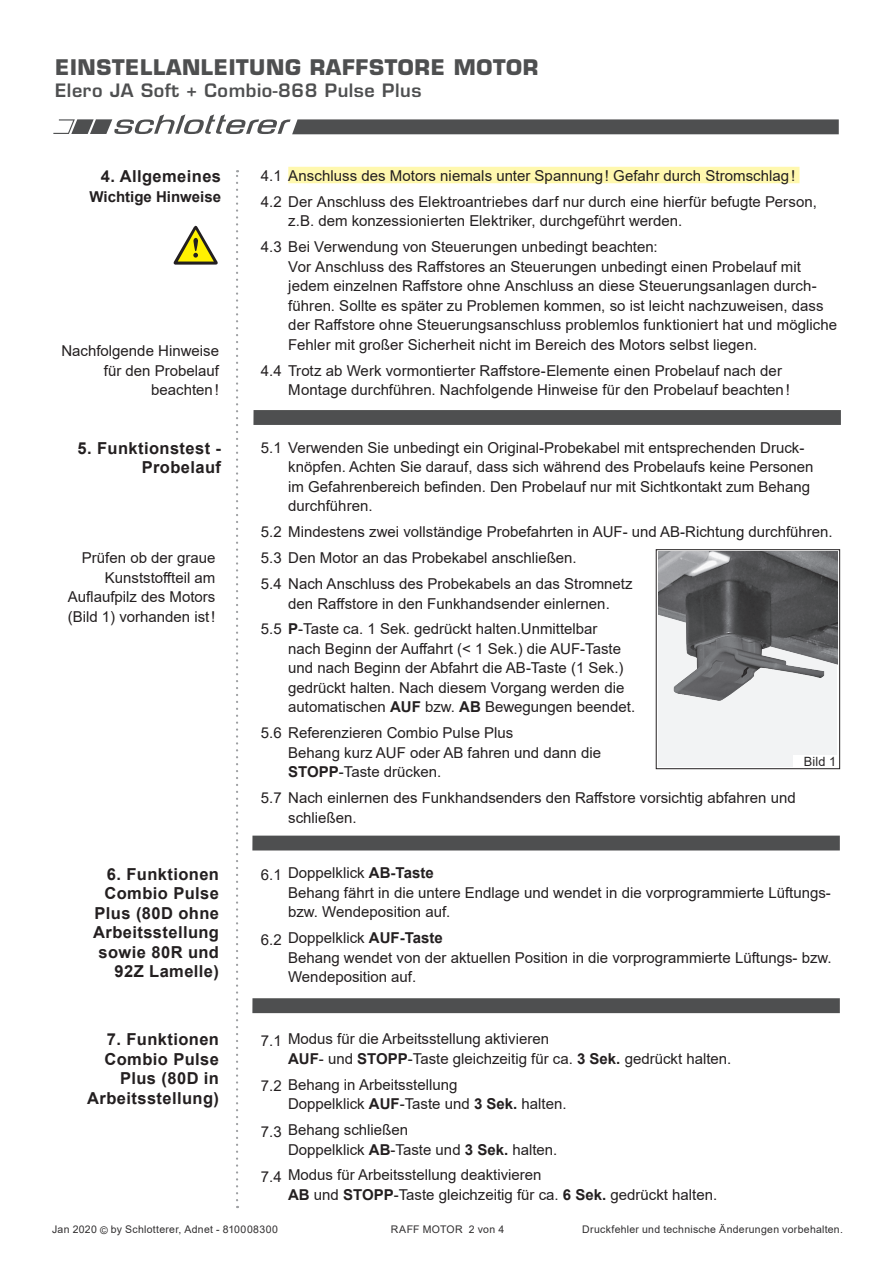
<style>
.page{position:relative;width:893px;height:1263px;background:#fff}
.page>*{position:absolute;margin:0;border:0;box-sizing:border-box;transform-origin:0 0}
.t1{font:700 21px "Eurostile LT Std";letter-spacing:.03em;color:#4e4f50}
.t2{font:600 18px "Eurostile LT Std";letter-spacing:.03em;color:#4e4f50}
.t3{font:700 16.5px/19.5px "Arial";letter-spacing:.025em;color:#231f20;text-align:right}
.t4{font:15px/19.5px "Arial";color:#231f20}
.t5{font:700 15px "Arial";color:#231f20}
.t6{font:12.75px "Arial";color:#282526}
.t7{font:10.5px "Arial";letter-spacing:.025em;color:#312f30}
.s1{font-weight:700}
</style>
<div class="page">
<svg style="left:236px;top:170px;width:2px;height:1030px"></svg>
<svg style="left:53px;top:114px;width:786px;height:20px"></svg>
<div style="left:288px;top:167px;width:511px;height:16px;background:#fff8ae"></div>
<div style="left:253px;top:410px;width:588px;height:15px;background:#4e4f50"></div>
<div style="left:656px;top:549px;width:184px;height:220px;border:1px solid #231f20"></div>
<img style="left:659px;top:552px;width:178px;height:215px">
<div style="left:793px;top:755px;width:46px;height:12px;background:#fff"></div>
<svg style="left:173px;top:225px;width:45px;height:40px"></svg>
<div style="left:252px;top:836px;width:588px;height:14px;background:#4e4f50"></div>
<div style="left:252px;top:998px;width:588px;height:15px;background:#4e4f50"></div>
<h1 class="t1" style="left:55px;top:54px;width:485px">EINSTELLANLEITUNG RAFFSTORE MOTOR</h1>
<p class="t2" style="left:55px;top:79px;width:368px">Elero JA Soft + Combio-868 Pulse Plus</p>
<p class="t3" style="left:101px;top:167px;width:122px">4. Allgemeines</p>
<p class="t4" style="left:261px;top:163px;width:557px;line-height:25.8px">4.1 Anschluss des Motors niemals unter Spannung! Gefahr durch Stromschlag!<br>4.2 Der Anschluss des Elektroantriebes darf nur durch eine hierfür befugte Person,</p>
<p class="t4" style="left:261px;top:208px;width:423px;line-height:25.8px;text-indent:27px">z.B. dem konzessionierten Elektriker, durchgeführt werden.<br>4.3 Bei Verwendung von Steuerungen unbedingt beachten:</p>
<p class="t4" style="left:288px;top:257px;width:550px">Vor Anschluss des Raffstores an Steuerungen unbedingt einen Probelauf mit jedem einzelnen Raffstore ohne Anschluss an diese Steuerungsanlagen durch&shy;führen. Sollte es später zu Problemen kommen, so ist leicht nachzuweisen, dass der Raffstore ohne Steuerungsanschluss problemlos funktioniert hat und mögliche Fehler mit großer Sicherheit nicht im Bereich des Motors selbst liegen.</p>
<p class="t4" style="left:288px;top:361px;width:503px;text-indent:-27px">4.4 Trotz ab Werk vormontierter Raffstore-Elemente einen Probelauf nach der<br>Montage durchführen. Nachfolgende Hinweise für den Probelauf beachten!</p>
<p class="t5" style="left:90px;top:186px;width:133px">Wichtige Hinweise</p>
<p class="t4" style="left:61px;top:341px;width:159px;text-align:right">Nachfolgende Hinweise für den Probelauf beachten!</p>
<p class="t3" style="left:77px;top:439px;width:145px">5. Funktionstest -<br>Probelauf</p>
<p class="t4" style="left:68px;top:548px;width:149px;text-align:right">Prüfen ob der graue<br>Kunststoffteil am<br>Auflaufpilz des Motors (Bild 1) vorhanden ist!</p>
<p class="t4" style="left:288px;top:438px;width:527px;text-indent:-27px">5.1 Verwenden Sie unbedingt ein Original-Probekabel mit entsprechenden Druck&shy;knöpfen. Achten Sie darauf, dass sich während des Probelaufs keine Personen im Gefahrenbereich befinden. Den Probelauf nur mit Sichtkontakt zum Behang durchführen.</p>
<p class="t4" style="left:261px;top:519px;width:573px;line-height:25.8px">5.2 Mindestens zwei vollständige Probefahrten in AUF- und AB-Richtung durchführen.<br>5.3 Den Motor an das Probekabel anschließen.<br>5.4 Nach Anschluss des Probekabels an das Stromnetz</p>
<p class="t4" style="left:261px;top:590px;width:350px;line-height:25.8px;text-indent:27px">den Raffstore in den Funkhandsender einlernen.<br>5.5 <span class="s1">P</span>-Taste ca. 1 Sek. gedrückt halten.Unmittelbar</p>
<p class="t4" style="left:288px;top:639px;width:348px">nach Beginn der Auffahrt (&lt; 1 Sek.) die AUF-Taste und nach Beginn der Abfahrt die AB-Taste (1 Sek.) gedrückt halten. Nach diesem Vorgang werden die automatischen <span class="s1">AUF</span> bzw. <span class="s1">AB</span> Bewegungen beendet.</p>
<p class="t4" style="left:288px;top:723px;width:314px;text-indent:-27px">5.6 Referenzieren Combio Pulse Plus<br>Behang kurz AUF oder AB fahren und dann die<br><span class="s1">STOPP</span>-Taste drücken.</p>
<p class="t4" style="left:288px;top:788px;width:509px;text-indent:-27px">5.7 Nach einlernen des Funkhandsenders den Raffstore vorsichtig abfahren und schließen.</p>
<p class="t6" style="left:804px;top:753px;width:34px">Bild 1</p>
<p class="t3" style="left:93px;top:864px;width:127px">6. Funktionen<br>Combio Pulse<br>Plus (80D ohne<br>Arbeitsstellung sowie 80R und<br>92Z Lamelle)</p>
<p class="t4" style="left:288px;top:863px;width:544px">Doppelklick <span class="s1">AB-Taste<br></span>Behang fährt in die untere Endlage und wendet in die vorprogrammierte Lüftungs&shy;bzw. Wendeposition auf.</p>
<p class="t4" style="left:261px;top:865px;width:22px">6.1</p>
<p class="t4" style="left:288px;top:928px;width:545px">Doppelklick <span class="s1">AUF-Taste<br></span>Behang wendet von der aktuellen Position in die vorprogrammierte Lüftungs- bzw.<br>Wendeposition auf.</p>
<p class="t4" style="left:261px;top:930px;width:22px">6.2</p>
<p class="t3" style="left:87px;top:1030px;width:133px">7. Funktionen<br>Combio Pulse<br>Plus (80D in<br>Arbeitsstellung)</p>
<p class="t4" style="left:288px;top:1029px;width:445px">Modus für die Arbeitsstellung aktivieren<br><span class="s1">AUF</span>- und <span class="s1">STOPP</span>-Taste gleichzeitig für ca. <span class="s1">3 Sek.</span> gedrückt halten.</p>
<p class="t4" style="left:261px;top:1031px;width:22px">7.1</p>
<p class="t4" style="left:261px;top:1076px;width:22px">7.2</p>
<p class="t4" style="left:261px;top:1121px;width:22px">7.3</p>
<p class="t4" style="left:261px;top:1167px;width:22px">7.4</p>
<p class="t4" style="left:288px;top:1074px;width:280px">Behang in Arbeitsstellung<br>Doppelklick <span class="s1">AUF</span>-Taste und <span class="s1">3 Sek.</span> halten.</p>
<p class="t4" style="left:288px;top:1120px;width:271px">Behang schließen<br>Doppelklick <span class="s1">AB</span>-Taste und <span class="s1">3 Sek.</span> halten.</p>
<p class="t4" style="left:288px;top:1165px;width:431px">Modus für Arbeitsstellung deaktivieren<br><span class="s1">AB</span> und <span class="s1">STOPP</span>-Taste gleichzeitig für ca. <span class="s1">6 Sek.</span> gedrückt halten.</p>
<p class="t7" style="left:52px;top:1222px;width:227px">Jan 2020 © by Schlotterer, Adnet - 810008300</p>
<p class="t7" style="left:391px;top:1222px;width:115px">RAFF MOTOR 2 von 4</p>
<p class="t7" style="left:582px;top:1222px;width:262px">Druckfehler und technische Änderungen vorbehalten.</p>
</div>
